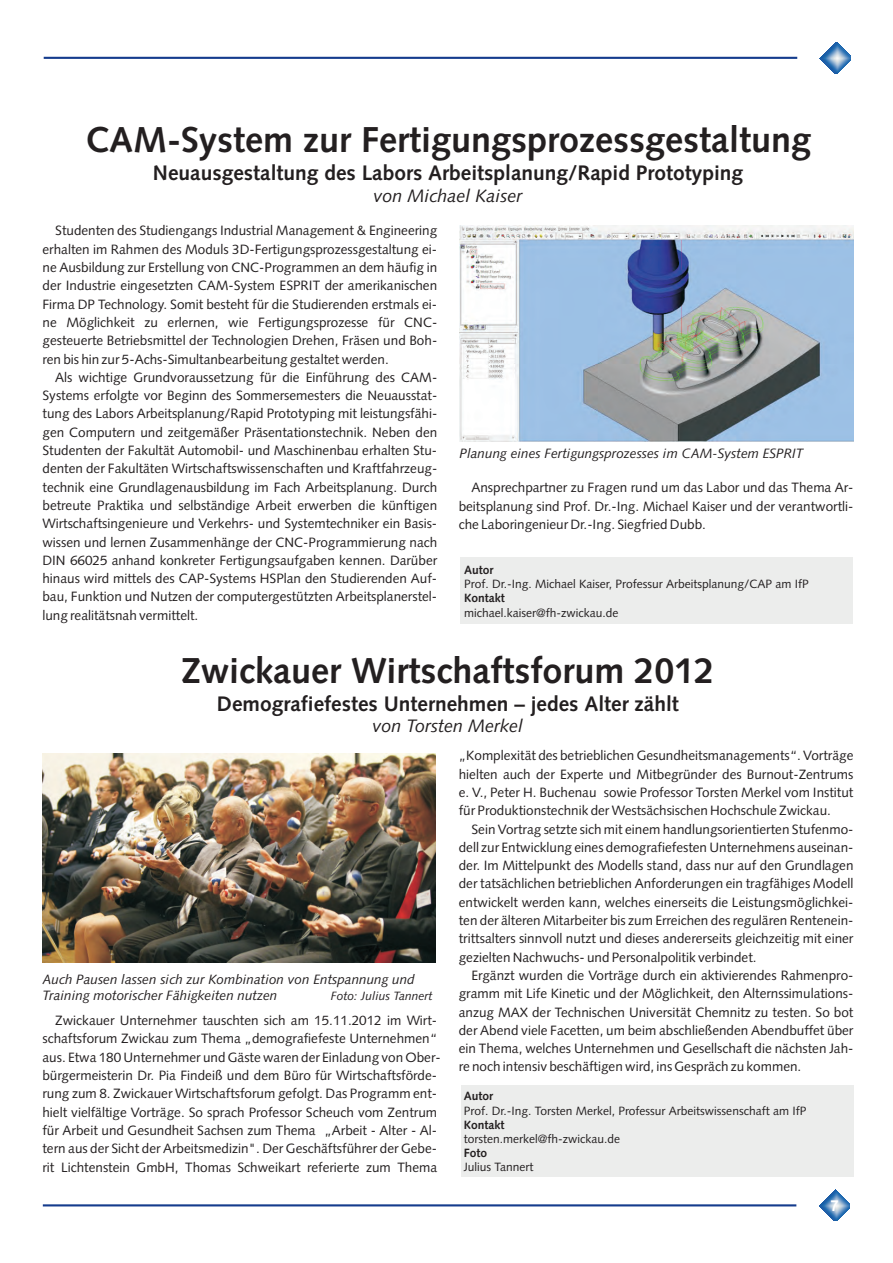
<style>
.page{position:relative;width:893px;height:1263px;background:#fff}
.page>*{position:absolute;margin:0;border:0;box-sizing:border-box;transform-origin:0 0}
.t1{font:700 36px "Syntax";color:#231f20}
.t2{font:700 21px "Syntax";color:#231f20}
.t3{font:italic 18px "Syntax";color:#231f20}
.t4{font:700 15px "Arial";color:#fff}
.t5{font:13.5px/18.3px "Syntax";color:#231f20;text-align:justify}
.t6{font:italic 13.5px/15.8px "Syntax";color:#231f20}
.t7{font:12px "Syntax";color:#231f20}
.t8{font:700 12px "Syntax";color:#231f20}
.t9{font:italic 12px "Syntax";color:#231f20}
</style>
<div class="page">
<img style="left:819px;top:1189px;width:31px;height:32px">
<hr style="left:43px;top:1204px;width:753px;height:2px;background:#153c8d">
<img style="left:819px;top:42px;width:32px;height:32px">
<hr style="left:44px;top:57px;width:753px;height:2px;background:#153c8d">
<div style="left:460px;top:557px;width:393px;height:66px;background:#ecedec"></div>
<div style="left:461px;top:1085px;width:392px;height:91px;background:#ecedec"></div>
<img style="left:43px;top:753px;width:393px;height:209px">
<img style="left:460px;top:226px;width:393px;height:216px">
<h1 class="t1" style="left:85px;top:125px;width:727px">CAM-System zur Fertigungsprozessgestaltung</h1>
<h2 class="t2" style="left:153px;top:164px;width:592px">Neuausgestaltung des Labors Arbeitsplanung/Rapid Prototyping</h2>
<h3 class="t3" style="left:374px;top:189px;width:151px">von Michael Kaiser</h3>
<p class="t5" style="left:43px;top:223px;width:396px;text-indent:13px">Studenten des Studiengangs Industrial Management &amp; Engineering erhalten im Rahmen des Moduls 3D-Fertigungsprozessgestaltung ei&shy;ne Ausbildung zur Erstellung von CNC-Programmen an dem häufig in der Industrie eingesetzten CAM-System ESPRIT der amerikanischen Firma DP Technology. Somit besteht für die Studierenden erstmals ei&shy;ne Möglichkeit zu erlernen, wie Fertigungsprozesse für CNC&shy;gesteuerte Betriebsmittel der Technologien Drehen, Fräsen und Boh&shy;ren bis hin zur 5-Achs-Simultanbearbeitung gestaltet werden.</p>
<p class="t5" style="left:43px;top:369px;width:396px;text-indent:13px">Als wichtige Grundvoraussetzung für die Einführung des CAM-Systems erfolgte vor Beginn des Sommersemesters die Neuausstat&shy;tung des Labors Arbeitsplanung/Rapid Prototyping mit leistungsfähi&shy;gen Computern und zeitgemäßer Präsentationstechnik. Neben den Studenten der Fakultät Automobil- und Maschinenbau erhalten Stu&shy;denten der Fakultäten Wirtschaftswissenschaften und Kraftfahrzeug&shy;technik eine Grundlagenausbildung im Fach Arbeitsplanung. Durch</p>
<p class="t6" style="left:460px;top:447px;width:345px">Planung eines Fertigungsprozesses im CAM-System ESPRIT</p>
<p class="t5" style="left:471px;top:480px;width:383px">Ansprechpartner zu Fragen rund um das Labor und das Thema Ar-</p>
<p class="t5" style="left:42px;top:497px;width:396px">betreute Praktika und selbständige Arbeit erwerben die künftigen</p>
<p class="t5" style="left:459px;top:498px;width:396px">beitsplanung sind Prof. Dr.-Ing. Michael Kaiser und der verantwortli-</p>
<p class="t5" style="left:42px;top:516px;width:396px">Wirtschaftsingenieure und Verkehrs- und Systemtechniker ein Basis-</p>
<p class="t5" style="left:459px;top:516px;width:249px">che Laboringenieur Dr.-Ing. Siegfried Dubb.</p>
<p class="t5" style="left:42px;top:534px;width:396px">wissen und lernen Zusammenhänge der CNC-Programmierung nach DIN 66025 anhand konkreter Fertigungsaufgaben kennen. Darüber hinaus wird mittels des CAP-Systems HSPlan den Studierenden Auf&shy;bau, Funktion und Nutzen der computergestützten Arbeitsplanerstel&shy;lung realitätsnah vermittelt.</p>
<p class="t8" style="left:464px;top:565px;width:31px">Autor</p>
<p class="t7" style="left:464px;top:579px;width:346px">Prof. Dr.-Ing. Michael Kaiser, Professur Arbeitsplanung/CAP am IfP</p>
<p class="t8" style="left:464px;top:593px;width:42px">Kontakt</p>
<p class="t7" style="left:464px;top:607px;width:156px">michael.kaiser@fh-zwickau.de</p>
<h1 class="t1" style="left:181px;top:655px;width:535px">Zwickauer Wirtschaftsforum 2012</h1>
<h2 class="t2" style="left:217px;top:695px;width:463px">Demografiefestes Unternehmen jedes Alter zählt</h2>
<h3 class="t3" style="left:372px;top:719px;width:152px">von Torsten Merkel</h3>
<h2 class="t2" style="left:514px;top:695px;width:12px">–</h2>
<p class="t6" style="left:43px;top:972px;width:374px">Auch Pausen lassen sich zur Kombination von Entspannung und<br>Training motorischer Fähigkeiten nutzen</p>
<p class="t9" style="left:331px;top:991px;width:103px">Foto: Julius Tannert</p>
<p class="t5" style="left:55px;top:1013px;width:383px">Zwickauer Unternehmer tauschten sich am 15.11.2012 im Wirt-</p>
<p class="t5" style="left:42px;top:1031px;width:396px">schaftsforum Zwickau zum Thema „demografiefeste Unternehmen“</p>
<p class="t5" style="left:42px;top:1049px;width:400px">aus. Etwa 180 Unternehmer und Gäste waren der Einladung von Ober-</p>
<p class="t5" style="left:42px;top:1067px;width:396px">bürgermeisterin Dr. Pia Findeiß und dem Büro für Wirtschaftsförde&shy;rung zum 8. Zwickauer Wirtschaftsforum gefolgt. Das Programm ent&shy;hielt vielfältige Vorträge. So sprach Professor Scheuch vom Zentrum für Arbeit und Gesundheit Sachsen zum Thema „Arbeit - Alter - Al&shy;tern aus der Sicht der Arbeitsmedizin". Der Geschäftsführer der Gebe&shy;rit Lichtenstein GmbH, Thomas Schweikart referierte zum Thema</p>
<p class="t5" style="left:459px;top:748px;width:396px">„Komplexität des betrieblichen Gesundheitsmanagements“. Vorträge hielten auch der Experte und Mitbegründer des Burnout-Zentrums e. V., Peter H. Buchenau sowie Professor Torsten Merkel vom Institut für Produktionstechnik der Westsächsischen Hochschule Zwickau.</p>
<p class="t5" style="left:459px;top:821px;width:396px;text-indent:13px">Sein Vortrag setzte sich mit einem handlungsorientierten Stufenmo&shy;dell zur Entwicklung eines demografiefesten Unternehmens auseinan&shy;der. Im Mittelpunkt des Modells stand, dass nur auf den Grundlagen der tatsächlichen betrieblichen Anforderungen ein tragfähiges Modell entwickelt werden kann, welches einerseits die Leistungsmöglichkei&shy;ten der älteren Mitarbeiter bis zum Erreichen des regulären Rentenein&shy;trittsalters sinnvoll nutzt und dieses andererseits gleichzeitig mit einer gezielten Nachwuchs- und Personalpolitik verbindet.</p>
<p class="t5" style="left:459px;top:967px;width:396px;text-indent:13px">Ergänzt wurden die Vorträge durch ein aktivierendes Rahmenpro&shy;gramm mit Life Kinetic und der Möglichkeit, den Alternssimulations&shy;anzug MAX der Technischen Universität Chemnitz zu testen. So bot</p>
<p class="t5" style="left:459px;top:1022px;width:396px">der Abend viele Facetten, um beim abschließenden Abendbuffet über</p>
<p class="t5" style="left:459px;top:1040px;width:396px">ein Thema, welches Unternehmen und Gesellschaft die nächsten Jah-</p>
<p class="t5" style="left:459px;top:1059px;width:344px">re noch intensiv beschäftigen wird, ins Gespräch zu kommen.</p>
<p class="t8" style="left:464px;top:1091px;width:31px">Autor</p>
<p class="t7" style="left:464px;top:1106px;width:344px">Prof. Dr.-Ing. Torsten Merkel, Professur Arbeitswissenschaft am IfP</p>
<p class="t8" style="left:464px;top:1120px;width:42px">Kontakt</p>
<p class="t7" style="left:464px;top:1134px;width:158px">torsten.merkel@fh-zwickau.de</p>
<p class="t8" style="left:464px;top:1148px;width:25px">Foto</p>
<p class="t7" style="left:464px;top:1162px;width:71px">Julius Tannert</p>
<p class="t4" style="left:830px;top:1200px;width:10px">7</p>
</div>
